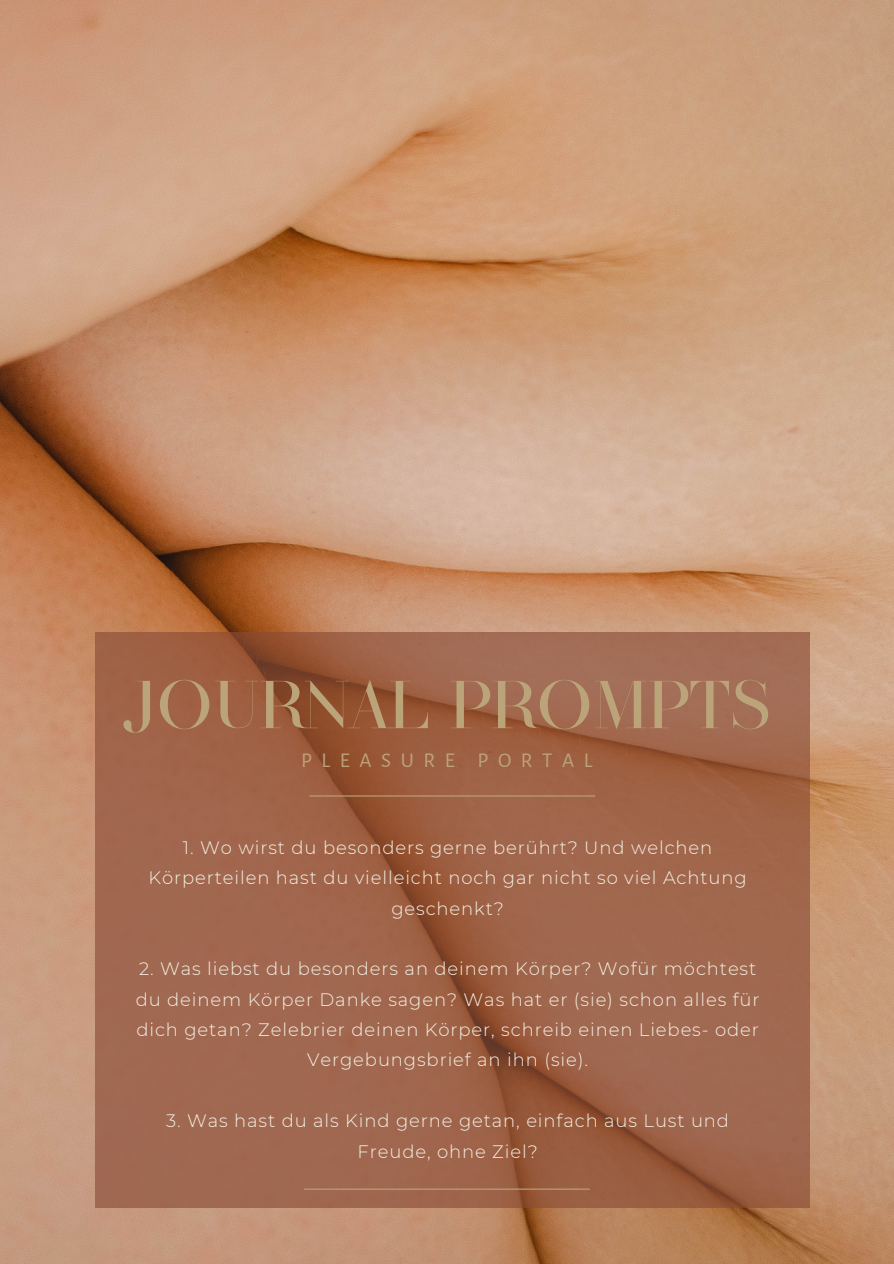
<style>
.page{position:relative;width:894px;height:1264px;background:#fff}
.page>*{position:absolute;margin:0;border:0;box-sizing:border-box;transform-origin:0 0}
.t1{font:67.5px "Caviar";color:#bba47a}
.t2{font:21px "Alegreya Sans SC";letter-spacing:.455em;color:#bba47a}
.t3{font:300 18px/30.3px "Montserrat";letter-spacing:.05em;color:#f4f0e5;text-align:center}
</style>
<div class="page">
<img style="left:0;top:0;width:893px;height:1263px">
<svg style="left:95px;top:631px;width:714px;height:576px;background:#9e6349"></svg>
<hr style="left:309px;top:795px;width:286px;height:1px;background:#bba47a">
<hr style="left:304px;top:1188px;width:285px;height:1px;background:#bba47a">
<h1 class="t1" style="left:122px;top:674px;width:650px">JOURNAL PROMPTS</h1>
<p class="t2" style="left:301px;top:749px;width:293px">PLEASURE PORTAL</p>
<p class="t3" style="left:148px;top:832px;width:599px">1. Wo wirst du besonders gerne berührt? Und welchen<br>Körperteilen hast du vielleicht noch gar nicht so viel Achtung geschenkt?</p>
<p class="t3" style="left:136px;top:953px;width:625px">2. Was liebst du besonders an deinem Körper? Wofür möchtest du deinem Körper Danke sagen? Was hat er (sie) schon alles für dich getan? Zelebrier deinen Körper, schreib einen Liebes- oder Vergebungsbrief an ihn (sie).</p>
<p class="t3" style="left:166px;top:1105px;width:564px">3. Was hast du als Kind gerne getan, einfach aus Lust und<br>Freude, ohne Ziel?</p>
</div>
